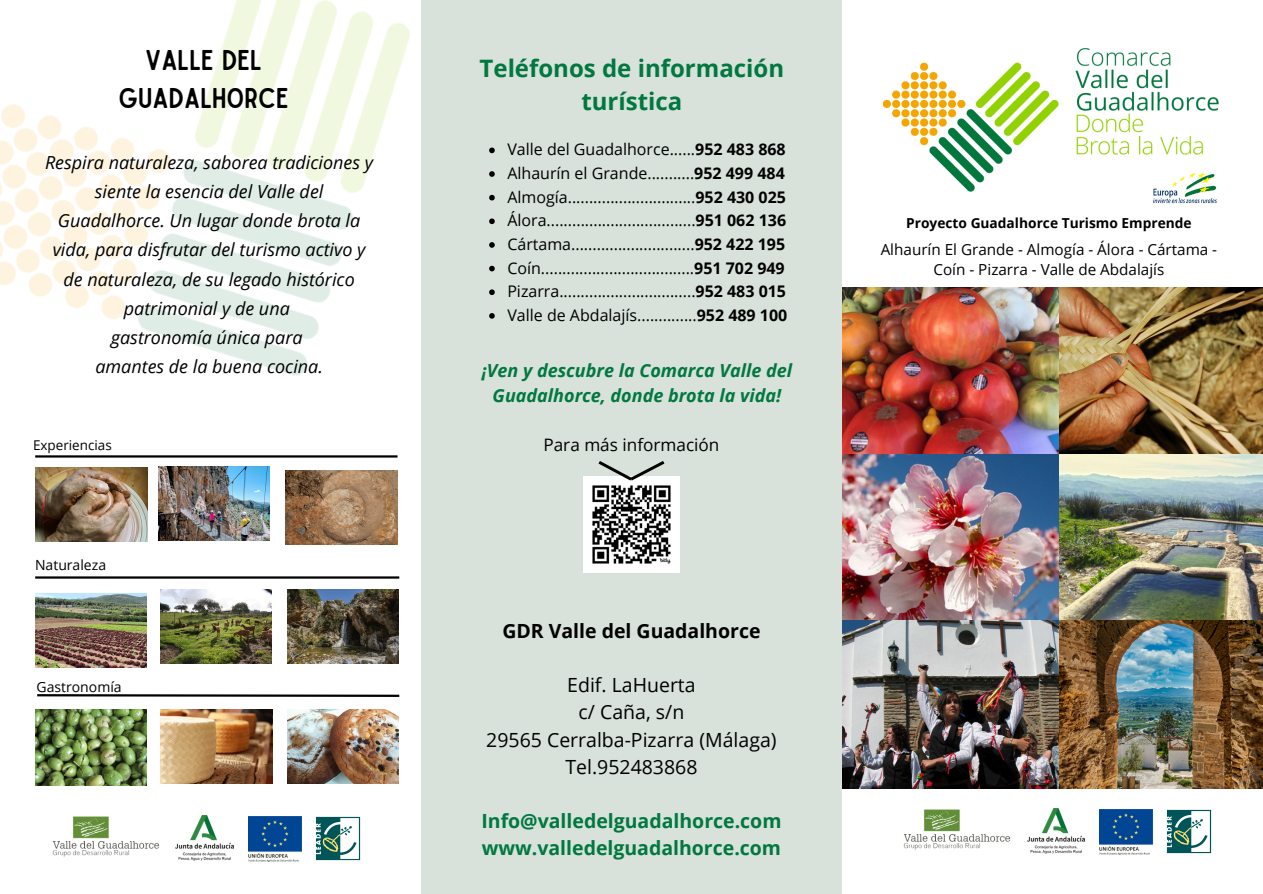
<style>
.page{position:relative;width:1263px;height:894px;background:#fff}
.page>*{position:absolute;margin:0;border:0;box-sizing:border-box;transform-origin:0 0}
.t1{font:27.3px/38.2px "Sailors";color:#000;text-align:center}
.t2{font:700 24px/32.7px "Open Sans";color:#00783f;text-align:center}
.t3{font:19.5px/27.2px "Open Sans";color:#000;text-align:center}
.t4{font:700 19.5px/27.2px "Open Sans";color:#00783f}
.t5{font:700 19.5px "Open Sans";color:#000}
.t6{font:italic 18px/29.2px "Open Sans";color:#000;text-align:center}
.t7{font:italic 700 18px/24.8px "Open Sans";color:#00783f;text-align:center}
.t8{font:17.1px "Open Sans";color:#000}
.t9{font:16.05px "Open Sans";color:#000}
.t10{font:15.3px/20.2px "Open Sans";color:#000;text-align:center}
.t11{font:13.95px "Open Sans";color:#000}
.t12{font:700 13.8px "Open Sans";color:#000}
.t13{font:13.5px "Open Sans";color:#000}
.s1{font-weight:700}
</style>
<div class="page">
<hr style="left:35px;top:576px;width:364px;height:2px;background:#000">
<svg style="left:37px;top:694px;width:363px;height:3px"></svg>
<img style="left:35px;top:709px;width:112px;height:75px">
<img style="left:160px;top:709px;width:113px;height:74px">
<img style="left:160px;top:589px;width:112px;height:74px">
<img style="left:158px;top:530px;width:112px;height:10px">
<img style="left:286px;top:530px;width:111px;height:14px">
<img style="left:288px;top:589px;width:111px;height:74px">
<img style="left:36px;top:530px;width:111px;height:11px">
<img style="left:288px;top:709px;width:111px;height:74px">
<img style="left:35px;top:593px;width:112px;height:74px">
<img style="left:176px;top:815px;width:57px;height:45px">
<img style="left:248px;top:816px;width:53px;height:45px">
<img style="left:316px;top:816px;width:45px;height:44px">
<img style="left:0;top:0;width:410px;height:530px">
<img style="left:882px;top:48px;width:337px;height:144px">
<img style="left:1151px;top:172px;width:68px;height:32px">
<img style="left:52px;top:816px;width:108px;height:41px">
<div style="left:421px;top:0;width:421px;height:893px;background:#d8e1da"></div>
<svg style="left:489px;top:147px;width:6px;height:6px"></svg>
<svg style="left:489px;top:171px;width:6px;height:6px"></svg>
<svg style="left:489px;top:195px;width:6px;height:5px"></svg>
<svg style="left:489px;top:218px;width:6px;height:6px"></svg>
<svg style="left:489px;top:242px;width:6px;height:6px"></svg>
<svg style="left:489px;top:266px;width:6px;height:5px"></svg>
<svg style="left:489px;top:289px;width:6px;height:6px"></svg>
<svg style="left:489px;top:313px;width:6px;height:5px"></svg>
<img style="left:583px;top:476px;width:97px;height:96px">
<svg style="left:595px;top:461px;width:73px;height:22px"></svg>
<img style="left:843px;top:454px;width:216px;height:166px">
<img style="left:843px;top:287px;width:216px;height:167px">
<img style="left:1059px;top:287px;width:204px;height:167px">
<img style="left:1059px;top:454px;width:204px;height:334px">
<img style="left:843px;top:620px;width:224px;height:167px">
<img style="left:1027px;top:808px;width:57px;height:45px">
<img style="left:1099px;top:809px;width:53px;height:45px">
<img style="left:1167px;top:809px;width:45px;height:44px">
<img style="left:903px;top:809px;width:108px;height:41px">
<h4 class="t1" style="left:118px;top:42px;width:172px">VALLE DEL<br>GUADALHORCE</h4>
<h3 class="t6" style="left:45px;top:147px;width:330px">Respira naturaleza, saborea tradiciones y siente la esencia del Valle del<br>Guadalhorce. Un lugar donde brota la vida, para disfrutar del turismo activo y de naturaleza, de su legado histórico patrimonial y de una<br>gastronomía única para<br>amantes de la buena cocina.</h3>
<p class="t13" style="left:33px;top:435px;width:80px">Experiencias</p>
<h3 class="t11" style="left:35px;top:555px;width:73px">Naturaleza</h3>
<p class="t11" style="left:37px;top:676px;width:87px">Gastronomía</p>
<p class="t2" style="left:480px;top:51px;width:306px">Teléfonos de información turística</p>
<p class="t9" style="left:507px;top:138px;width:280px">Valle del Guadalhorce......<span class="s1">952 483 868</span></p>
<p class="t9" style="left:507px;top:162px;width:279px">Alhaurín el Grande...........<span class="s1">952 499 484</span></p>
<p class="t9" style="left:507px;top:185px;width:280px">Almogía..............................<span class="s1">952 430 025</span></p>
<p class="t9" style="left:507px;top:209px;width:280px">Álora...................................<span class="s1">951 062 136</span></p>
<p class="t9" style="left:507px;top:233px;width:279px">Cártama.............................<span class="s1">952 422 195</span></p>
<p class="t9" style="left:507px;top:256px;width:279px">Coín....................................<span class="s1">951 702 949</span></p>
<p class="t9" style="left:507px;top:280px;width:280px">Pizarra................................<span class="s1">952 483 015</span></p>
<p class="t9" style="left:507px;top:304px;width:281px">Valle de Abdalajís..............<span class="s1">952 489 100</span></p>
<p class="t7" style="left:482px;top:357px;width:312px">¡Ven y descubre la Comarca Valle del<br>Guadalhorce, donde brota la vida!</p>
<p class="t8" style="left:543px;top:433px;width:177px">Para más información</p>
<p class="t5" style="left:502px;top:617px;width:260px">GDR Valle del Guadalhorce</p>
<p class="t3" style="left:486px;top:671px;width:292px">Edif. LaHuerta<br>c/ Caña, s/n<br>29565 Cerralba-Pizarra (Málaga)<br>Tel.952483868</p>
<p class="t4" style="left:481px;top:806px;width:302px">Info@valledelguadalhorce.com www.valledelguadalhorce.com</p>
<p class="t12" style="left:906px;top:213px;width:287px">Proyecto Guadalhorce Turismo Emprende</p>
<p class="t10" style="left:881px;top:238px;width:338px">Alhaurín El Grande - Almogía - Álora - Cártama -<br>Coín - Pizarra - Valle de Abdalajís</p>
</div>
